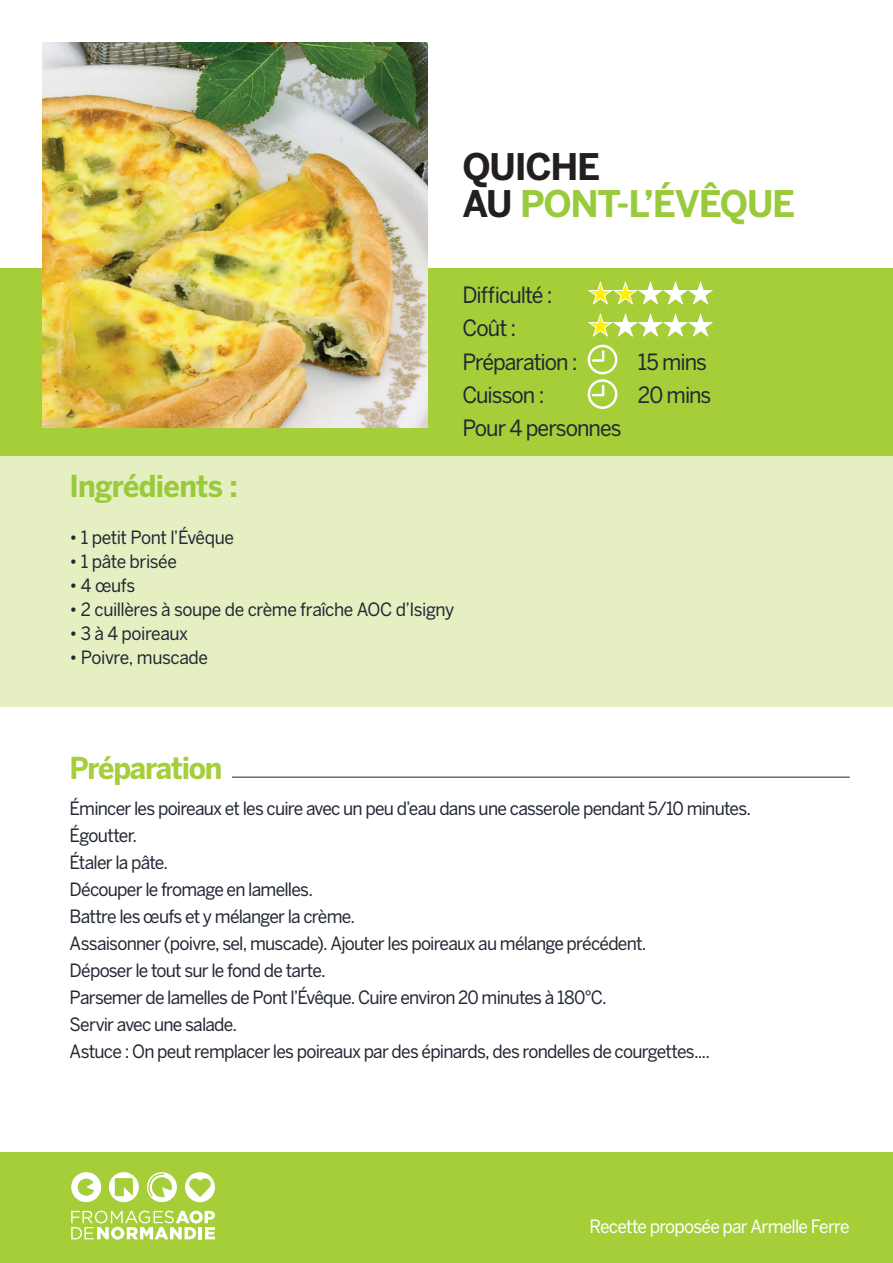
<style>
.page{position:relative;width:893px;height:1263px;background:#fff}
.page>*{position:absolute;margin:0;border:0;box-sizing:border-box;transform-origin:0 0}
.t1{font:700 36.45px/36.5px "Benton Sans";letter-spacing:-.035em;color:#99ca3b}
.t2{font:700 30px "Benton Sans";letter-spacing:-.025em;color:#99ca3b;scale:.95 1}
.t3{font:700 30px "Benton Sans";letter-spacing:-.045em;color:#a6ce39;scale:.95 1}
.t4{font:22.2px/33.5px "Benton Sans";letter-spacing:-.045em;color:#222834;scale:.95 1}
.t5{font:18.15px/27px "Benton Sans";letter-spacing:-.045em;color:#222834;scale:.95 1}
.t6{font:18.15px "Benton Sans";letter-spacing:-.025em;color:#222834;scale:.95 1}
.t7{font:18.15px "Benton Sans";letter-spacing:-.045em;color:#fff;scale:.95 1}
.s1{color:#231f20}
</style>
<div class="page">
<div style="left:0;top:268px;width:892px;height:188px;background:#a6ce39"></div>
<hr style="left:232px;top:777px;width:618px;height:1px;background:#231f20">
<div style="left:0;top:1152px;width:892px;height:111px;background:#a6ce39"></div>
<svg style="left:109px;top:1172px;width:30px;height:30px"></svg>
<svg style="left:71px;top:1172px;width:31px;height:31px"></svg>
<svg style="left:147px;top:1172px;width:30px;height:31px"></svg>
<svg style="left:185px;top:1172px;width:30px;height:30px"></svg>
<svg style="left:71px;top:1210px;width:144px;height:29px"></svg>
<div style="left:0;top:456px;width:893px;height:250px;background:#e6efc1"></div>
<svg style="left:588px;top:282px;width:125px;height:23px"></svg>
<svg style="left:588px;top:314px;width:125px;height:23px"></svg>
<svg style="left:588px;top:345px;width:29px;height:64px"></svg>
<img style="left:43px;top:43px;width:385px;height:385px">
<h1 class="t1" style="left:462px;top:148px;width:334px"><span class="s1">QUICHE<br>AU</span> PONT-L’ÉVÊQUE</h1>
<p class="t4" style="left:462px;top:278px;width:123px">Difficulté :<br>Coût :<br>Préparation :</p>
<p class="t4" style="left:638px;top:345px;width:74px">15 mins</p>
<p class="t4" style="left:462px;top:378px;width:88px">Cuisson :</p>
<p class="t4" style="left:638px;top:378px;width:79px">20 mins</p>
<p class="t4" style="left:462px;top:411px;width:169px">Pour 4 personnes</p>
<h2 class="t2" style="left:70px;top:468px;width:179px">Ingrédients :</h2>
<p class="t6" style="left:70px;top:526px;width:175px">• 1 petit Pont l’Évêque</p>
<p class="t6" style="left:70px;top:550px;width:115px">• 1 pâte brisée</p>
<p class="t5" style="left:70px;top:571px;width:71px">• 4 œufs</p>
<p class="t6" style="left:70px;top:598px;width:406px">• 2 cuillères à soupe de crème fraîche AOC d’Isigny</p>
<p class="t6" style="left:70px;top:622px;width:126px">• 3 à 4 poireaux</p>
<p class="t6" style="left:70px;top:646px;width:147px">• Poivre, muscade</p>
<h2 class="t3" style="left:70px;top:750px;width:162px">Préparation</h2>
<p class="t5" style="left:70px;top:794px;width:719px">Émincer les poireaux et les cuire avec un peu d’eau dans une casserole pendant 5/10 minutes.<br>Égoutter.<br>Étaler la pâte.<br>Découper le fromage en lamelles.<br>Battre les œufs et y mélanger la crème.<br>Assaisonner (poivre, sel, muscade). Ajouter les poireaux au mélange précédent.<br>Déposer le tout sur le fond de tarte.<br>Parsemer de lamelles de Pont l’Évêque. Cuire environ 20 minutes à 180°C.<br>Servir avec une salade.<br>Astuce : On peut remplacer les poireaux par des épinards, des rondelles de courgettes....</p>
<p class="t7" style="left:589px;top:1215px;width:275px">Recette proposée par Armelle Ferre</p>
</div>
